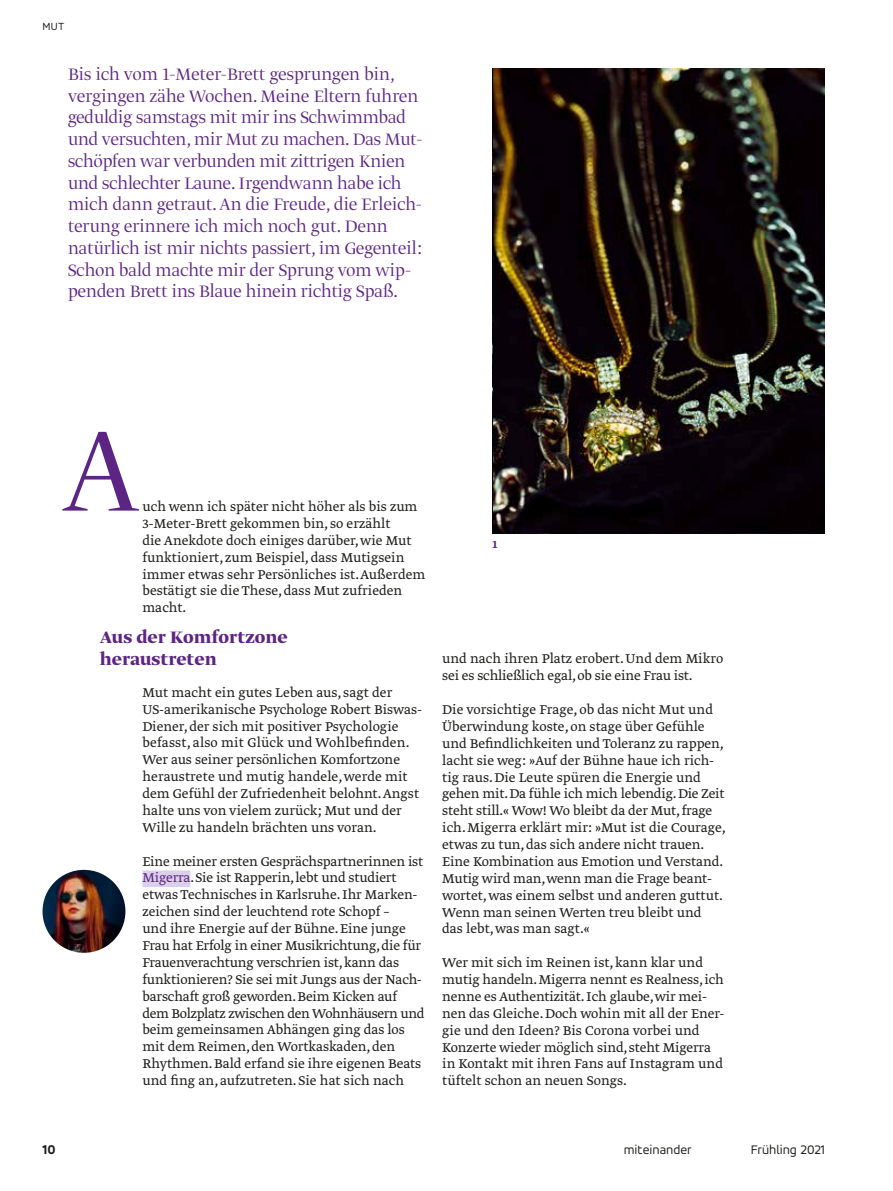
<style>
.page{position:relative;width:893px;height:1191px;background:#fff}
.page>*{position:absolute;margin:0;border:0;box-sizing:border-box;transform-origin:0 0}
.t1{font:300 135px "Greta Display Std";color:#5c2483}
.t2{font:300 19.5px/21.8px "Greta Display Std";letter-spacing:.005em;color:#5c2483}
.t3{font:700 19.5px/21.8px "Greta Display Std";letter-spacing:.005em;color:#5c2483}
.t4{font:15px/16.8px "Greta Text Pro Light Plus";color:#1d1d1b}
.t5{font:13.5px "Accord Alternate";color:#1d1d1b}
.t6{font:700 expanded 13.5px "Accord Alternate";color:#1d1d1b}
.t7{font:500 12.75px "Greta Text Pro";color:#5c2483}
.t8{font:11.25px "Accord Alternate";color:#1d1d1b}
.s1{color:#5c2483}
</style>
<div class="page">
<div style="left:142px;top:870px;width:48px;height:17px;background:#dbd0e9"></div>
<img style="left:43px;top:870px;width:82px;height:82px;border-radius:41px">
<img style="left:493px;top:68px;width:332px;height:464px">
<p class="t8" style="left:43px;top:19px;width:23px">MUT</p>
<p class="t2" style="left:68px;top:64px;width:356px">Bis ich vom 1-Meter-Brett gesprungen bin, vergingen zähe Wochen. Meine Eltern fuhren geduldig samstags mit mir ins Schwimmbad und versuchten, mir Mut zu machen. Das Mut&shy;schöpfen war verbunden mit zittrigen Knien und schlechter Laune. Irgendwann habe ich mich dann getraut. An die Freude, die Erleich&shy;terung erinnere ich mich noch gut. Denn natürlich ist mir nichts passiert, im Gegenteil:<br>Schon bald machte mir der Sprung vom wip&shy;penden Brett ins Blaue hinein richtig Spaß.</p>
<h1 class="t1" style="left:63px;top:391px;width:77px">A</h1>
<p class="t4" style="left:142px;top:499px;width:284px">uch wenn ich später nicht höher als bis zum 3-Meter-Brett gekommen bin, so erzählt<br>die Anekdote doch einiges darüber, wie Mut funktioniert, zum Beispiel, dass Mutigsein immer etwas sehr Persönliches ist. Außerdem bestätigt sie die These, dass Mut zufrieden macht.</p>
<h2 class="t3" style="left:100px;top:627px;width:189px">Aus der Komfortzone heraustreten</h2>
<p class="t4" style="left:142px;top:684px;width:281px">Mut macht ein gutes Leben aus, sagt der US-amerikanische Psychologe Robert Biswas-Diener, der sich mit positiver Psychologie befasst, also mit Glück und Wohlbefinden.<br>Wer aus seiner persönlichen Komfortzone heraustrete und mutig handele, werde mit dem Gefühl der Zufriedenheit belohnt. Angst halte uns von vielem zurück; Mut und der Wille zu handeln brächten uns voran.</p>
<p class="t4" style="left:142px;top:853px;width:284px">Eine meiner ersten Gesprächspartnerinnen ist <span class="s1">Migerra</span>. Sie ist Rapperin, lebt und studiert etwas Technisches in Karlsruhe. Ihr Marken&shy;zeichen sind der leuchtend rote Schopf –<br>und ihre Energie auf der Bühne. Eine junge Frau hat Erfolg in einer Musikrichtung, die für Frauenverachtung verschrien ist, kann das funktionieren? Sie sei mit Jungs aus der Nach&shy;barschaft groß geworden. Beim Kicken auf dem Bolzplatz zwischen den Wohnhäusern und beim gemeinsamen Abhängen ging das los mit dem Reimen, den Wortkaskaden, den Rhythmen. Bald erfand sie ihre eigenen Beats und fing an, aufzutreten. Sie hat sich nach</p>
<p class="t7" style="left:493px;top:536px;width:7px">1</p>
<p class="t4" style="left:442px;top:651px;width:282px">und nach ihren Platz erobert. Und dem Mikro sei es schließlich egal, ob sie eine Frau ist.</p>
<p class="t4" style="left:442px;top:701px;width:285px">Die vorsichtige Frage, ob das nicht Mut und Überwindung koste, on stage über Gefühle und Befindlichkeiten und Toleranz zu rappen, lacht sie weg: »Auf der Bühne haue ich rich&shy;tig raus. Die Leute spüren die Energie und gehen mit. Da fühle ich mich lebendig. Die Zeit steht still.« Wow! Wo bleibt da der Mut, frage ich. Migerra erklärt mir: »Mut ist die Courage, etwas zu tun, das sich andere nicht trauen.<br>Eine Kombination aus Emotion und Verstand.<br>Mutig wird man, wenn man die Frage beant&shy;wortet, was einem selbst und anderen guttut.<br>Wenn man seinen Werten treu bleibt und das lebt, was man sagt.«</p>
<p class="t4" style="left:442px;top:955px;width:284px">Wer mit sich im Reinen ist, kann klar und mutig handeln. Migerra nennt es Realness, ich nenne es Authentizität. Ich glaube, wir mei&shy;nen das Gleiche. Doch wohin mit all der Ener&shy;gie und den Ideen? Bis Corona vorbei und Konzerte wieder möglich sind, steht Migerra in Kontakt mit ihren Fans auf Instagram und tüftelt schon an neuen Songs.</p>
<p class="t6" style="left:43px;top:1141px;width:15px">10</p>
<p class="t5" style="left:624px;top:1141px;width:69px">miteinander</p>
<p class="t5" style="left:751px;top:1141px;width:76px">Frühling 2021</p>
</div>
